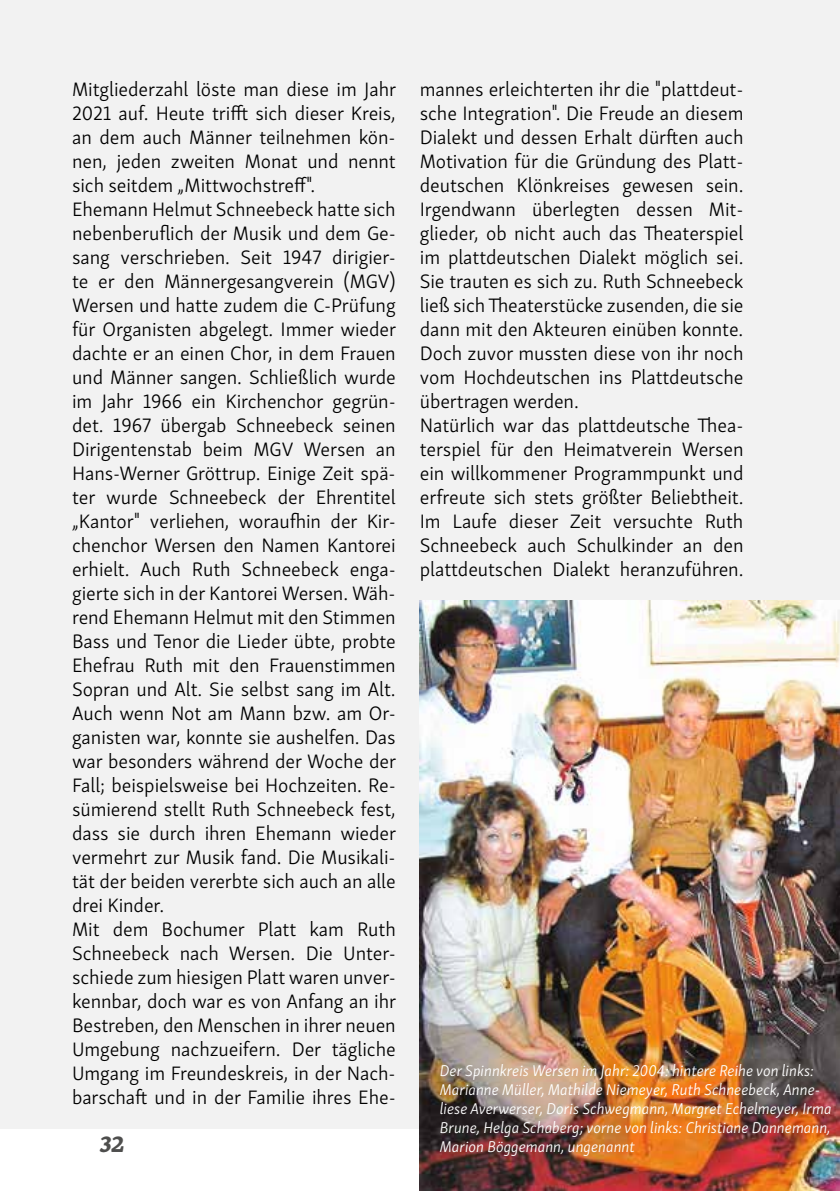
<style>
.page{position:relative;width:840px;height:1191px;background:#fff}
.page>*{position:absolute;margin:0;border:0;box-sizing:border-box;transform-origin:0 0}
.t1{font:italic 700 24px "Skolar Latin";color:#4e4e4d}
.t2{font:300 20px/24px "Skolar Sans Latn";letter-spacing:-.005em;color:#000}
.t3{font:italic 300 16px/19.2px "Skolar Sans Latn";color:#fff}
</style>
<div class="page">
<div style="left:0;top:0;width:839px;height:1128px;background:#f2f2f2"></div>
<img style="left:419px;top:600px;width:420px;height:591px">
<p class="t2" style="left:72px;top:76px;width:325px">Mitgliederzahl löste man diese im Jahr 2021 auf. Heute trifft sich dieser Kreis, an dem auch Männer teilnehmen kön&shy;nen, jeden zweiten Monat und nennt sich seitdem „Mittwochstreff".<br>Ehemann Helmut Schneebeck hatte sich nebenberuflich der Musik und dem Ge&shy;sang verschrieben. Seit 1947 dirigier&shy;te er den Männergesangverein (MGV)<br>Wersen und hatte zudem die C-Prüfung für Organisten abgelegt. Immer wieder dachte er an einen Chor, in dem Frauen und Männer sangen. Schließlich wurde im Jahr 1966 ein Kirchenchor gegrün&shy;det. 1967 übergab Schneebeck seinen Dirigentenstab beim MGV Wersen an Hans-Werner Gröttrup. Einige Zeit spä&shy;ter wurde Schneebeck der Ehrentitel „Kantor" verliehen, woraufhin der Kir&shy;chenchor Wersen den Namen Kantorei erhielt. Auch Ruth Schneebeck enga&shy;gierte sich in der Kantorei Wersen. Wäh&shy;rend Ehemann Helmut mit den Stimmen Bass und Tenor die Lieder übte, probte Ehefrau Ruth mit den Frauenstimmen Sopran und Alt. Sie selbst sang im Alt.<br>Auch wenn Not am Mann bzw. am Or&shy;ganisten war, konnte sie aushelfen. Das war besonders während der Woche der Fall; beispielsweise bei Hochzeiten. Re&shy;sümierend stellt Ruth Schneebeck fest, dass sie durch ihren Ehemann wieder vermehrt zur Musik fand. Die Musikali&shy;tät der beiden vererbte sich auch an alle drei Kinder.<br>Mit dem Bochumer Platt kam Ruth Schneebeck nach Wersen. Die Unter&shy;schiede zum hiesigen Platt waren unver&shy;kennbar, doch war es von Anfang an ihr Bestreben, den Menschen in ihrer neuen Umgebung nachzueifern. Der tägliche Umgang im Freundeskreis, in der Nach&shy;barschaft und in der Familie ihres Ehe-</p>
<p class="t2" style="left:419px;top:76px;width:325px">mannes erleichterten ihr die "plattdeut&shy;sche Integration". Die Freude an diesem Dialekt und dessen Erhalt dürften auch Motivation für die Gründung des Platt&shy;deutschen Klönkreises gewesen sein.<br>Irgendwann überlegten dessen Mit&shy;glieder, ob nicht auch das Theaterspiel im plattdeutschen Dialekt möglich sei.<br>Sie trauten es sich zu. Ruth Schneebeck ließ sich Theaterstücke zusenden, die sie dann mit den Akteuren einüben konnte.<br>Doch zuvor mussten diese von ihr noch vom Hochdeutschen ins Plattdeutsche übertragen werden.<br>Natürlich war das plattdeutsche Thea&shy;terspiel für den Heimatverein Wersen ein willkommener Programmpunkt und erfreute sich stets größter Beliebtheit.<br>Im Laufe dieser Zeit versuchte Ruth Schneebeck auch Schulkinder an den plattdeutschen Dialekt heranzuführen.</p>
<p class="t3" style="left:439px;top:1059px;width:393px">Der Spinnkreis Wersen im Jahr: 2004: hintere Reihe von links:<br>Marianne Müller, Mathilde Niemeyer, Ruth Schneebeck, Anne&shy;liese Averwerser, Doris Schwegmann, Margret Echelmeyer, Irma Brune, Helga Schaberg; vorne von links: Christiane Dannemann,</p>
<p class="t1" style="left:100px;top:1124px;width:26px">32</p>
<p class="t3" style="left:439px;top:1136px;width:196px">Marion Böggemann, ungenannt</p>
</div>
